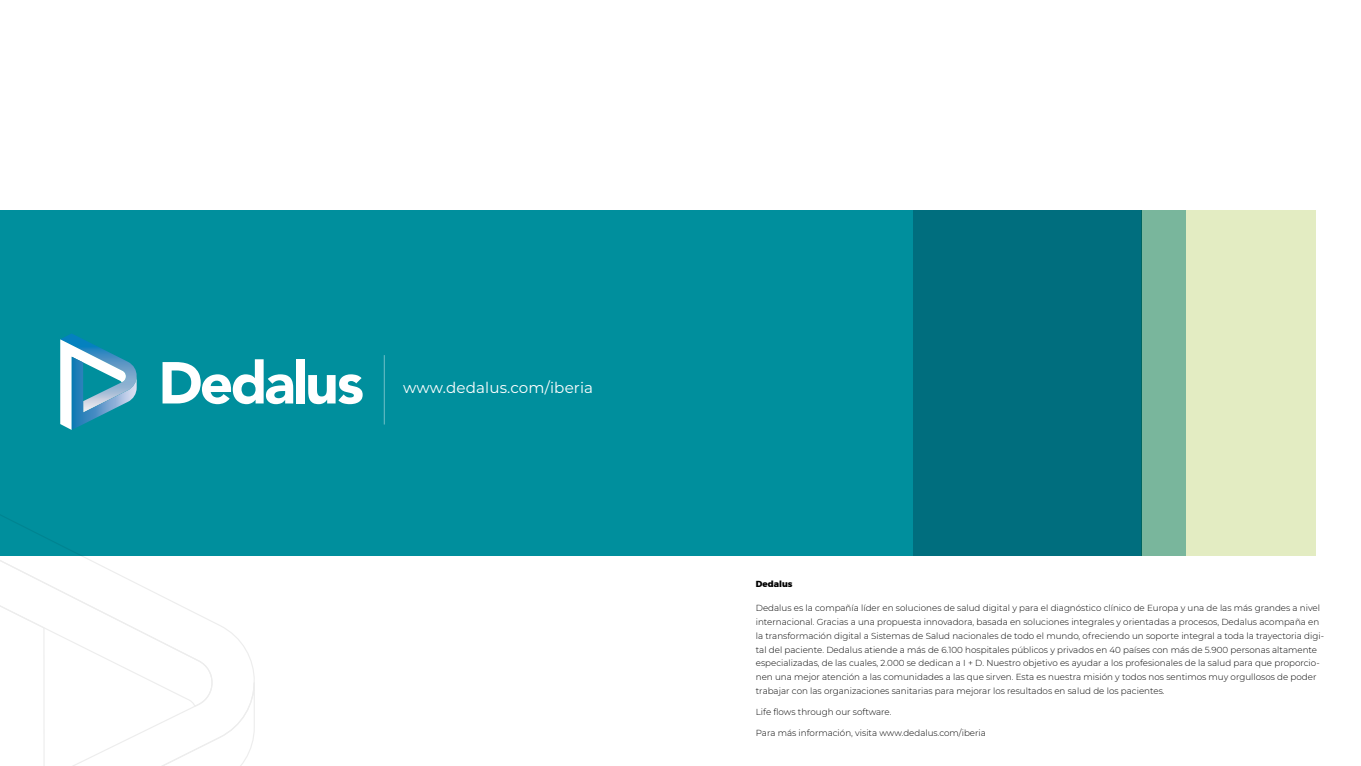
<style>
.page{position:relative;width:1361px;height:766px;background:#fff}
.page>*{position:absolute;margin:0;border:0;box-sizing:border-box;transform-origin:0 0}
.t1{font:15.12px "Montserrat";letter-spacing:.01em;color:#fff}
.t2{font:300 8.75px/13.8px "Montserrat";color:#000}
.t3{font:800 8.75px "Montserrat";color:#000}
</style>
<div class="page">
<div style="left:0;top:210px;width:1141px;height:345px;background:#008f9d"></div>
<div style="left:1141px;top:210px;width:174px;height:345px;background:#e3ecc2"></div>
<svg style="left:913px;top:210px;width:273px;height:345px;background:#137982"></svg>
<svg style="left:163px;top:359px;width:130px;height:45px"></svg>
<div style="left:296px;top:359px;width:9px;height:44px;background:#fff"></div>
<svg style="left:308px;top:374px;width:55px;height:30px"></svg>
<svg style="left:60px;top:333px;width:77px;height:97px"></svg>
<hr style="left:384px;top:355px;width:1px;height:69px;background:#fff">
<svg style="left:0;top:535px;width:218px;height:68px"></svg>
<svg style="left:0;top:603px;width:255px;height:162px"></svg>
<h1 class="t1" style="left:403px;top:377px;width:191px">www.dedalus.com/iberia</h1>
<p class="t3" style="left:756px;top:578px;width:38px">Dedalus</p>
<p class="t2" style="left:756px;top:601px;width:570px">Dedalus es la compañía líder en soluciones de salud digital y para el diagnóstico clínico de Europa y una de las más grandes a nivel internacional. Gracias a una propuesta innovadora, basada en soluciones integrales y orientadas a procesos, Dedalus acompaña en la transformación digital a Sistemas de Salud nacionales de todo el mundo, ofreciendo un soporte integral a toda la trayectoria digi&shy;tal del paciente. Dedalus atiende a más de 6.100 hospitales públicos y privados en 40 países con más de 5.900 personas altamente especializadas, de las cuales, 2.000 se dedican a I + D. Nuestro objetivo es ayudar a los profesionales de la salud para que proporcio&shy;nen una mejor atención a las comunidades a las que sirven. Esta es nuestra misión y todos nos sentimos muy orgullosos de poder trabajar con las organizaciones sanitarias para mejorar los resultados en salud de los pacientes.</p>
<p class="t2" style="left:756px;top:704px;width:137px">Life flows through our software.</p>
<p class="t2" style="left:756px;top:726px;width:232px">Para más información, visita www.dedalus.com/iberia</p>
</div>
